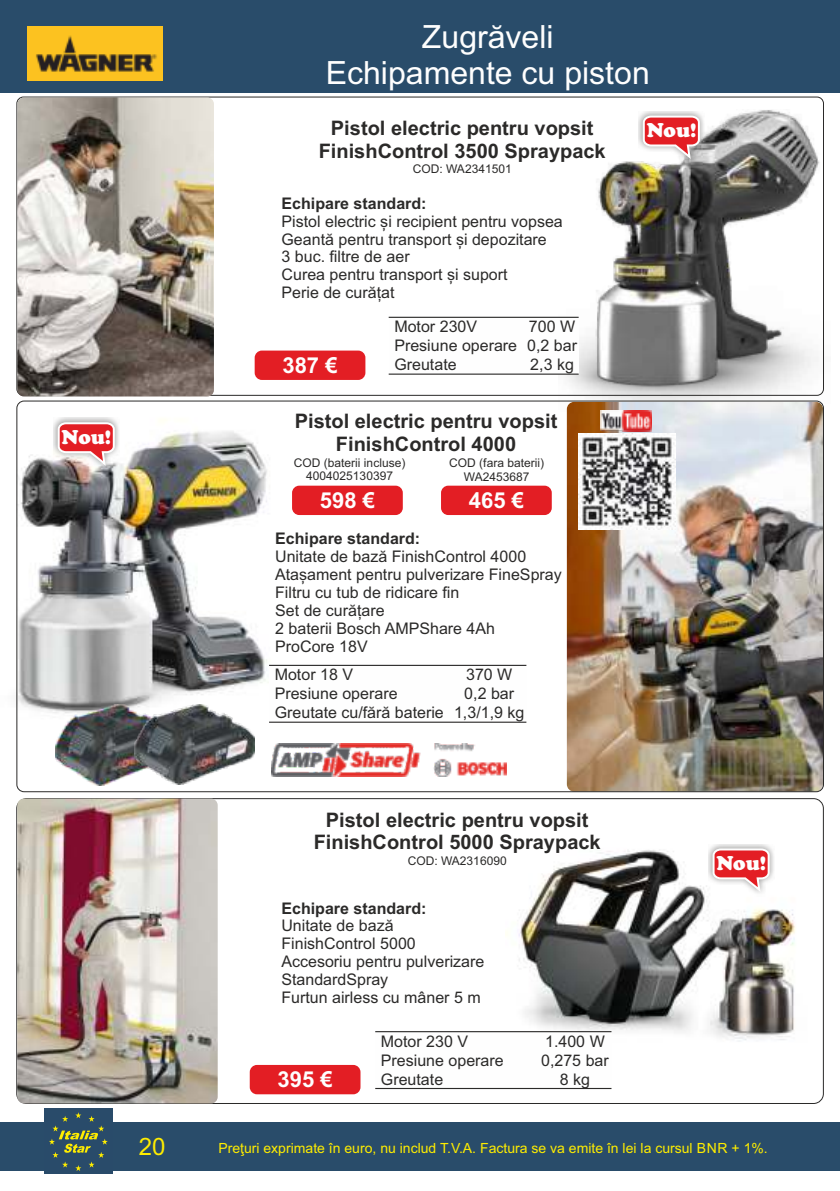
<style>
.page{position:relative;width:840px;height:1191px;background:#fff}
.page>*{position:absolute;margin:0;border:0;box-sizing:border-box;transform-origin:0 0}
.t1{font:32px/35.8px "Arial";color:#fefefe;text-align:center}
.t2{font:24px "Arial";color:#ffed00}
.t3{font:700 22px "Arial";color:#fefefe}
.t4{font:900 20.6px "Cooper";letter-spacing:-.01em;color:#fefefe}
.t5{font:700 20px/22.4px "Arial";color:#2b2a29;text-align:center}
.t6{font:16px/17.8px "Arial";color:#2b2a29}
.t7{font:700 16px "Arial";color:#2b2a29}
.t8{font:14px "Arial";color:#ffed00}
.t9{font:12px/13.4px "Arial";color:#2b2a29;text-align:center}
</style>
<div class="page">
<div style="left:0;top:1122px;width:839px;height:48px;background:#294c6a"></div>
<div style="left:0;top:0;width:839px;height:93px;background:#294c6a"></div>
<div style="left:45px;top:1108px;width:68px;height:66px;background:#294b6a"></div>
<svg style="left:49px;top:1112px;width:59px;height:59px"></svg>
<img style="left:505px;top:777px;width:319px;height:318px">
<div style="left:375px;top:1031px;width:236px;height:57px;background:#fefefe"></div>
<hr style="left:375px;top:1088px;width:236px;height:1px;background:#2b2a29">
<hr style="left:375px;top:1031px;width:236px;height:1px;background:#2b2a29">
<img style="left:707px;top:844px;width:66px;height:52px">
<svg style="left:712px;top:848px;width:57px;height:44px"></svg>
<img style="left:558px;top:109px;width:266px;height:302px">
<img style="left:16px;top:395px;width:288px;height:346px">
<div style="left:254px;top:350px;width:111px;height:30px;background:#e31e24;border-radius:7px"></div>
<img style="left:17px;top:97px;width:197px;height:299px;border-radius:7px">
<div style="left:388px;top:317px;width:190px;height:57px;background:#fefefe"></div>
<hr style="left:388px;top:373px;width:190px;height:2px;background:#2b2a29">
<hr style="left:388px;top:317px;width:190px;height:1px;background:#2b2a29">
<img style="left:638px;top:111px;width:65px;height:52px">
<svg style="left:642px;top:116px;width:57px;height:43px"></svg>
<img style="left:566px;top:402px;width:256px;height:389px;border-radius:7px">
<div style="left:269px;top:665px;width:257px;height:57px;background:#fefefe"></div>
<hr style="left:269px;top:721px;width:257px;height:2px;background:#2b2a29">
<hr style="left:269px;top:665px;width:257px;height:1px;background:#2b2a29">
<div style="left:249px;top:1065px;width:111px;height:29px;background:#e31e24;border-radius:7px"></div>
<img style="left:17px;top:798px;width:200px;height:305px;border-radius:7px">
<img style="left:600px;top:411px;width:50px;height:20px">
<img style="left:578px;top:433px;width:97px;height:97px">
<img style="left:27px;top:27px;width:135px;height:54px">
<div style="left:292px;top:485px;width:110px;height:30px;background:#e31e24;border-radius:7px"></div>
<img style="left:53px;top:418px;width:66px;height:52px">
<svg style="left:58px;top:422px;width:57px;height:44px"></svg>
<div style="left:441px;top:485px;width:110px;height:30px;background:#e31e24;border-radius:7px"></div>
<img style="left:271px;top:744px;width:235px;height:32px">
<img style="left:55px;top:704px;width:79px;height:81px">
<img style="left:134px;top:704px;width:120px;height:81px">
<p class="t4" style="left:62px;top:430px;width:51px">Nou!</p>
<h1 class="t1" style="left:325px;top:22px;width:325px">Zugrăveli<br>Echipamente cu piston</h1>
<p class="t5" style="left:318px;top:119px;width:288px">Pistol electric pentru vopsit<br>FinishControl 3500 Spraypack</p>
<p class="t9" style="left:412px;top:163px;width:100px">COD: WA2341501</p>
<p class="t7" style="left:281px;top:197px;width:146px">Echipare standard:</p>
<p class="t6" style="left:281px;top:214px;width:282px">Pistol electric și recipient pentru vopsea<br>Geantă pentru transport și depozitare<br>3 buc. filtre de aer<br>Curea pentru transport și suport<br>Perie de curățat</p>
<h3 class="t3" style="left:282px;top:357px;width:57px">387 €</h3>
<p class="t6" style="left:394px;top:319px;width:184px;line-height:19px;text-align:justify;text-indent:134px">700 W Presiune operare 0,2 bar Greutate</p>
<p class="t6" style="left:394px;top:319px;width:84px">Motor 230V</p>
<p class="t6" style="left:530px;top:357px;width:45px">2,3 kg</p>
<p class="t5" style="left:294px;top:412px;width:264px">Pistol electric pentru vopsit<br>FinishControl 4000</p>
<p class="t9" style="left:294px;top:457px;width:113px">COD (baterii incluse)<br>4004025130397</p>
<p class="t9" style="left:449px;top:457px;width:96px">COD (fara baterii)<br>WA2453687</p>
<h3 class="t3" style="left:468px;top:492px;width:57px">465 €</h3>
<h3 class="t3" style="left:320px;top:492px;width:57px">598 €</h3>
<p class="t7" style="left:275px;top:532px;width:146px">Echipare standard:</p>
<p class="t6" style="left:275px;top:549px;width:288px">Unitate de bază FinishControl 4000<br>Atașament pentru pulverizare FineSpray<br>Filtru cu tub de ridicare fin<br>Set de curățare<br>2 baterii Bosch AMPShare 4Ah<br>ProCore 18V</p>
<p class="t6" style="left:274px;top:667px;width:80px">Motor 18 V</p>
<p class="t6" style="left:466px;top:667px;width:48px">370 W</p>
<p class="t6" style="left:274px;top:686px;width:124px">Presiune operare</p>
<p class="t6" style="left:274px;top:685px;width:251px;line-height:19px;text-indent:189px">0,2 bar<br>Greutate cu/fără baterie 1,3/1,9 kg</p>
<p class="t4" style="left:646px;top:123px;width:51px">Nou!</p>
<p class="t5" style="left:313px;top:810px;width:288px">Pistol electric pentru vopsit<br>FinishControl 5000 Spraypack</p>
<p class="t9" style="left:407px;top:854px;width:100px">COD: WA2316090</p>
<p class="t7" style="left:281px;top:902px;width:146px">Echipare standard:</p>
<p class="t6" style="left:281px;top:918px;width:204px">Unitate de bază<br>FinishControl 5000<br>Accesoriu pentru pulverizare<br>StandardSpray<br>Furtun airless cu mâner 5 m</p>
<h3 class="t3" style="left:277px;top:1071px;width:57px">395 €</h3>
<p class="t6" style="left:380px;top:1033px;width:89px">Motor 230 V</p>
<p class="t6" style="left:545px;top:1033px;width:61px">1.400 W</p>
<p class="t6" style="left:380px;top:1052px;width:124px">Presiune operare</p>
<p class="t6" style="left:541px;top:1052px;width:69px">0,275 bar</p>
<p class="t6" style="left:381px;top:1071px;width:64px">Greutate</p>
<p class="t6" style="left:559px;top:1071px;width:32px">8 kg</p>
<p class="t4" style="left:716px;top:856px;width:51px">Nou!</p>
<h2 class="t2" style="left:139px;top:1137px;width:28px">20</h2>
<p class="t8" style="left:218px;top:1143px;width:550px">Preţuri exprimate în euro, nu includ T.V.A. Factura se va emite în lei la cursul BNR + 1%.</p>
</div>
